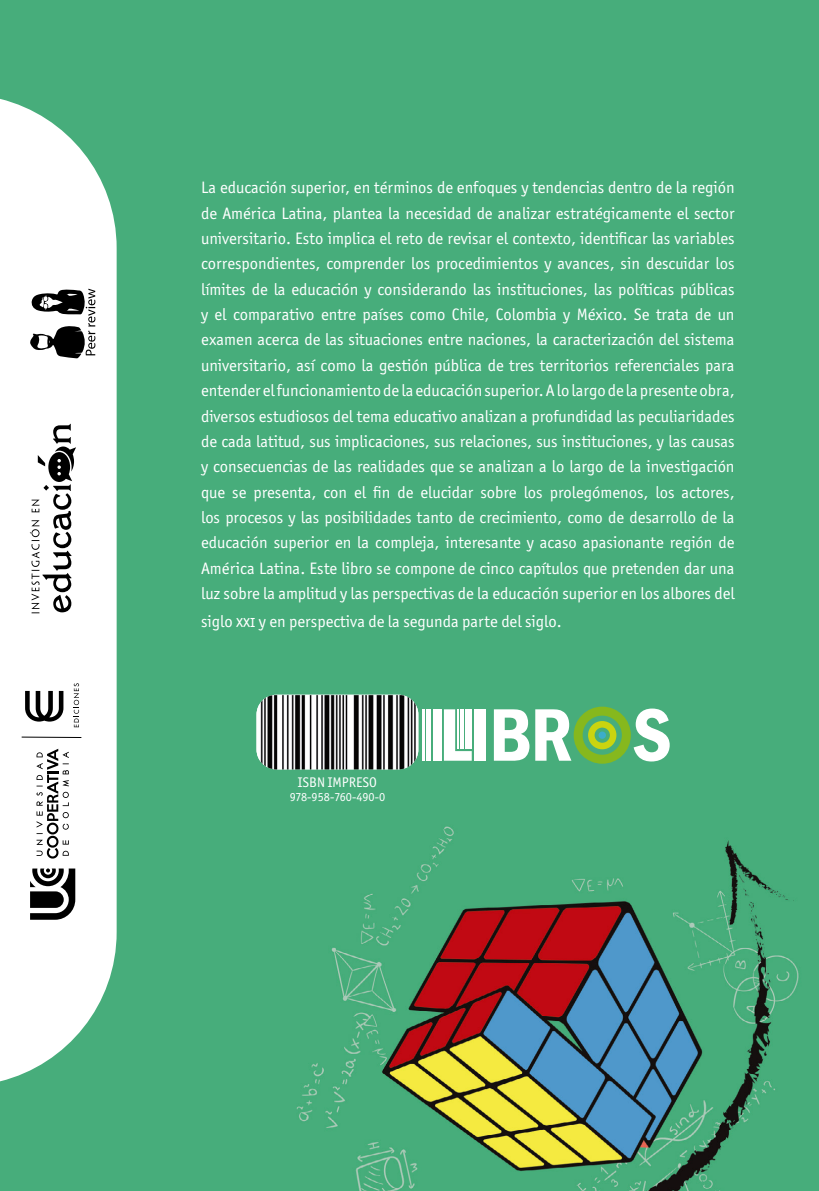
<style>
.page{position:relative;width:819px;height:1191px;background:#fff}
.page>*{position:absolute;margin:0;border:0;box-sizing:border-box;transform-origin:0 0}
.t1{font:16.62px/25.4px "Officina Sans ITC Std";color:#fff;text-align:justify}
.t2{font:14px "Officina Sans ITC Std";color:#fff}
.t3{font:12.25px "Officina Sans ITC Std";color:#fff}
</style>
<div class="page">
<img style="left:0;top:0;width:819px;height:1191px">
<svg style="left:0;top:99px;width:117px;height:982px"></svg>
<div style="left:433px;top:709px;width:8px;height:51px;background:#fff"></div>
<div style="left:426px;top:709px;width:5px;height:51px;background:#fff"></div>
<hr style="left:422px;top:709px;width:2px;height:51px;background:#fff">
<svg style="left:444px;top:709px;width:27px;height:51px"></svg>
<div style="left:475px;top:709px;width:11px;height:51px;background:#fff"></div>
<svg style="left:494px;top:709px;width:35px;height:51px"></svg>
<svg style="left:535px;top:706px;width:134px;height:57px"></svg>
<img style="left:256px;top:694px;width:162px;height:75px">
<svg style="left:30px;top:424px;width:46px;height:189px"></svg>
<svg style="left:30px;top:289px;width:65px;height:69px"></svg>
<svg style="left:36px;top:748px;width:33px;height:110px"></svg>
<svg style="left:30px;top:868px;width:45px;height:51px"></svg>
<svg style="left:74px;top:683px;width:5px;height:44px"></svg>
<svg style="left:25px;top:691px;width:38px;height:30px"></svg>
<hr style="left:22px;top:736px;width:59px;height:2px;background:#000">
<p class="t1" style="left:201px;top:175px;width:535px">La educación superior, en términos de enfoques y tendencias dentro de la región de América Latina, plantea la necesidad de analizar estratégicamente el sector universitario. Esto implica el reto de revisar el contexto, identificar las variables correspondientes, comprender los procedimientos y avances, sin descuidar los límites de la educación y considerando las instituciones, las políticas públicas y el comparativo entre países como Chile, Colombia y México. Se trata de un examen acerca de las situaciones entre naciones, la caracterización del sistema universitario, así como la gestión pública de tres territorios referenciales para entender el funcionamiento de la educación superior. A lo largo de la presente obra, diversos estudiosos del tema educativo analizan a profundidad las peculiaridades de cada latitud, sus implicaciones, sus relaciones, sus instituciones, y las causas y consecuencias de las realidades que se analizan a lo largo de la investigación que se presenta, con el fin de elucidar sobre los prolegómenos, los actores, los procesos y las posibilidades tanto de crecimiento, como de desarrollo de la educación superior en la compleja, interesante y acaso apasionante región de América Latina. Este libro se compone de cinco capítulos que pretenden dar una luz sobre la amplitud y las perspectivas de la educación superior en los albores del</p>
<p class="t1" style="left:201px;top:609px;width:362px">siglo xxi y en perspectiva de la segunda parte del siglo.</p>
<p class="t2" style="left:298px;top:774px;width:81px">ISBN IMPRESO</p>
<p class="t3" style="left:290px;top:790px;width:97px">978-958-760-490-0</p>
</div>
